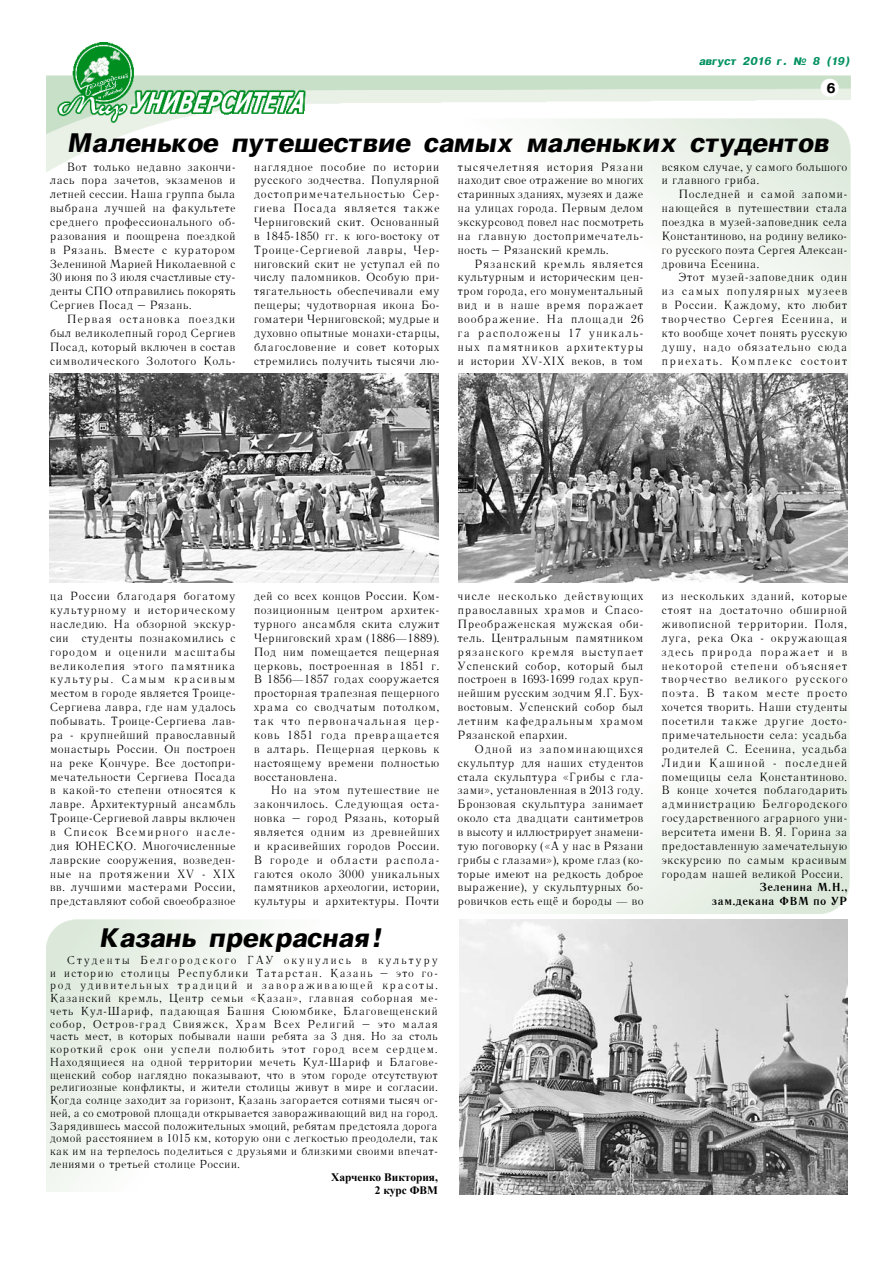
<style>
.page{position:relative;width:893px;height:1263px;background:#fff}
.page>*{position:absolute;margin:0;border:0;box-sizing:border-box;transform-origin:0 0}
.t1{font:italic 700 28.5px "Geneva";color:#000}
.t2{font:700 15px "Geneva";color:#000}
.t3{font:italic 700 12px "Geneva";color:#009160}
.t4{font:11.55px/13.8px "Literaturnaya Plain";letter-spacing:.005em;color:#000;text-align:justify}
.t5{font:700 11.55px/13.8px "Literaturnaya";color:#000;text-align:right}
.t6{font:700 11.4px/12.9px "Times New Roman";color:#000;text-align:right}
.t7{font:11.25px/12.8px "Literaturnaya Plain";color:#000;text-align:justify}
</style>
<div class="page">
<img style="left:47px;top:43px;width:803px;height:128px">
<img style="left:459px;top:118px;width:391px;height:321px">
<img style="left:50px;top:373px;width:388px;height:210px">
<img style="left:459px;top:373px;width:388px;height:209px">
<img style="left:460px;top:920px;width:387px;height:275px">
<p class="t3" style="left:699px;top:55px;width:153px">август 2016 г. № 8 (19)</p>
<p class="t2" style="left:827px;top:81px;width:10px">6</p>
<h1 class="t1" style="left:69px;top:129px;width:763px">Маленькое путешествие самых маленьких студентов</h1>
<p class="t4" style="left:50px;top:160px;width:187px;text-indent:17px">Вот только недавно закончи&shy;лась пора зачетов, экзаменов и летней сессии. Наша группа была выбрана лучшей на факультете среднего профессионального об&shy;разования и поощрена поездкой в Рязань. Вместе с куратором Зелениной Марией Николаевной с 30 июня по 3 июля счастливые сту&shy;денты СПО отправились покорять Сергиев Посад – Рязань.</p>
<p class="t4" style="left:50px;top:312px;width:187px;text-indent:17px">Первая остановка поездки был великолепный город Сергиев Посад, который включен в состав символического Золотого Коль-</p>
<p class="t4" style="left:254px;top:160px;width:187px">наглядное пособие по истории русского зодчества. Популярной достопримечательностью Сер&shy;гиева Посада является также Черниговский скит. Основанный в 1845-1850 гг. к юго-востоку от Троице-Сергиевой лавры, Чер&shy;ниговский скит не уступал ей по числу паломников. Особую при&shy;тягательность обеспечивали ему пещеры; чудотворная икона Бо&shy;гоматери Черниговской; мудрые и духовно опытные монахи-старцы, благословение и совет которых стремились получить тысячи лю-</p>
<p class="t4" style="left:458px;top:160px;width:187px">тысячелетняя история Рязани находит свое отражение во многих старинных зданиях, музеях и даже на улицах города. Первым делом экскурсовод повел нас посмотреть на главную достопримечатель&shy;ность – Рязанский кремль.</p>
<p class="t4" style="left:458px;top:257px;width:187px;text-indent:17px">Рязанский кремль является культурным и историческим цен&shy;тром города, его монументальный вид и в наше время поражает воображение. На площади 26 га расположены 17 уникаль&shy;ных памятников архитектуры и истории XV-XIX веков, в том</p>
<p class="t4" style="left:661px;top:160px;width:187px">всяком случае, у самого большого и главного гриба.</p>
<p class="t4" style="left:661px;top:188px;width:188px;text-indent:17px">Последней и самой запоми&shy;нающейся в путешествии стала поездка в музей-заповедник села Константиново, на родину велико&shy;го русского поэта Сергея Алексан&shy;дровича Есенина.</p>
<p class="t4" style="left:661px;top:271px;width:187px;text-indent:17px">Этот музей-заповедник один из самых популярных музеев в России. Каждому, кто любит творчество Сергея Есенина, и кто вообще хочет понять русскую душу, надо обязательно сюда приехать. Комплекс состоит</p>
<p class="t4" style="left:50px;top:589px;width:188px">ца России благодаря богатому культурному и историческому наследию. На обзорной экскур&shy;сии студенты познакомились с городом и оценили масштабы великолепия этого памятника культуры. Самым красивым местом в городе является Троице-Сергиева лавра, где нам удалось побывать. Троице-Сергиева лав&shy;ра - крупнейший православный монастырь России. Он построен на реке Кончуре. Все достопри&shy;мечательности Сергиева Посада в какой-то степени относятся к лавре. Архитектурный ансамбль Троице-Сергиевой лавры включен в Список Всемирного насле&shy;дия ЮНЕСКО. Многочисленные лаврские сооружения, возведен&shy;ные на протяжении XV - XIX вв. лучшими мастерами России, представляют собой своеобразное</p>
<p class="t4" style="left:254px;top:589px;width:187px">дей со всех концов России. Ком&shy;позиционным центром архитек&shy;турного ансамбля скита служит Черниговский храм (1886—1889).<br>Под ним помещается пещерная церковь, построенная в 1851 г.<br>В 1856—1857 годах сооружается просторная трапезная пещерного храма со сводчатым потолком, так что первоначальная цер&shy;ковь 1851 года превращается в алтарь. Пещерная церковь к настоящему времени полностью восстановлена.</p>
<p class="t4" style="left:254px;top:784px;width:188px;text-indent:17px">Но на этом путешествие не закончилось. Следующая оста&shy;новка – город Рязань, который является одним из древнейших и красивейших городов России.<br>В городе и области распола&shy;гаются около 3000 уникальных памятников археологии, истории, культуры и архитектуры. Почти</p>
<h1 class="t1" style="left:101px;top:924px;width:284px">Казань прекрасная!</h1>
<p class="t7" style="left:50px;top:954px;width:390px;text-indent:17px">Студенты Белгородского ГАУ окунулись в культуру и историю столицы Республики Татарстан. Казань – это го&shy;род удивительных традиций и завораживающей красоты.<br>Казанский кремль, Центр семьи «Казан», главная соборная ме&shy;четь Кул-Шариф, падающая Башня Сююмбике, Благовещенский собор, Остров-град Свияжск, Храм Всех Религий – это малая часть мест, в которых побывали наши ребята за 3 дня. Но за столь короткий срок они успели полюбить этот город всем сердцем.<br>Находящиеся на одной территории мечеть Кул-Шариф и Благове&shy;щенский собор наглядно показывают, что в этом городе отсутствуют религиозные конфликты, и жители столицы живут в мире и согласии.<br>Когда солнце заходит за горизонт, Казань загорается сотнями тысяч ог&shy;ней, а со смотровой площади открывается завораживающий вид на город.<br>Зарядившесь массой положительных эмоций, ребятам предстояла дорога домой расстоянием в 1015 км, которую они с легкостью преодолели, так как им на терпелось поделиться с друзьями и близкими своими впечат&shy;лениями о третьей столице России.</p>
<p class="t6" style="left:331px;top:1170px;width:108px">Харченко Виктория,<br>2 курс ФВМ</p>
<p class="t4" style="left:458px;top:589px;width:187px">числе несколько действующих православных храмов и Спасо-Преображенская мужская оби&shy;тель. Центральным памятником рязанского кремля выступает Успенский собор, который был построен в 1693-1699 годах круп&shy;нейшим русским зодчим Я.Г. Бух&shy;востовым. Успенский собор был летним кафедральным храмом Рязанской епархии.</p>
<p class="t4" style="left:458px;top:742px;width:188px;text-indent:17px">Одной из запоминающихся скульптур для наших студентов стала скульптура «Грибы с гла&shy;зами», установленная в 2013 году.<br>Бронзовая скульптура занимает около ста двадцати сантиметров в высоту и иллюстрирует знамени&shy;тую поговорку («А у нас в Рязани грибы с глазами»), кроме глаз (ко&shy;торые имеют на редкость доброе выражение), у скульптурных бо&shy;ровичков есть ещё и бороды — во</p>
<p class="t4" style="left:661px;top:589px;width:188px">из нескольких зданий, которые стоят на достаточно обширной живописной территории. Поля, луга, река Ока - окружающая здесь природа поражает и в некоторой степени объясняет творчество великого русского поэта. В таком месте просто хочется творить. Наши студенты посетили также другие досто&shy;примечательности села: усадьба родителей С. Есенина, усадьба Лидии Кашиной - последней помещицы села Константиново.<br>В конце хочется поблагодарить администрацию Белгородского государственного аграрного уни&shy;верситета имени В. Я. Горина за предоставленную замечательную экскурсию по самым красивым городам нашей великой России.</p>
<p class="t5" style="left:712px;top:880px;width:137px">Зеленина М.Н., зам.декана ФВМ по УР</p>
</div>
